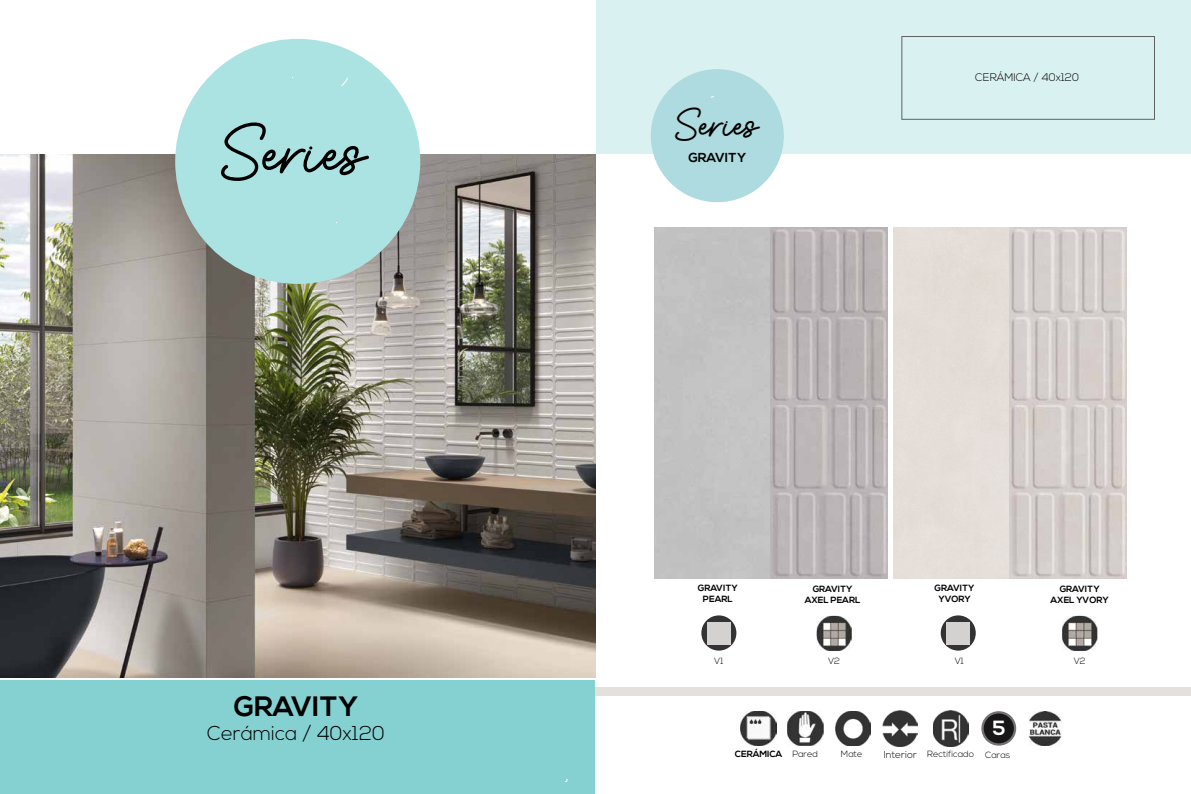
<style>
.page{position:relative;width:1191px;height:794px;background:#fff}
.page>*{position:absolute;margin:0;border:0;box-sizing:border-box;transform-origin:0 0}
.t1{font:75px "Renika";color:#000}
.t2{font:43px "Renika";color:#000}
.t3{font:700 28px "Nexa";color:#000}
.t4{font:700 20.5px "Nexa";color:#fff}
.t5{font:300 20px "Nexa";color:#000}
.t6{font:700 13px "Nexa";color:#000}
.t7{font:300 11px "Nexa";color:#000}
.t8{font:700 9px/10.8px "Nexa";color:#000;text-align:center}
.t9{font:300 9px "Nexa";color:#000}
.s1{font-weight:300}
.s2{font-size:10px}
</style>
<div class="page">
<svg style="left:701px;top:615px;width:35px;height:35px"></svg>
<div style="left:707px;top:629px;width:7px;height:8px;background:#d4d1d1"></div>
<div style="left:715px;top:629px;width:7px;height:8px;background:#d4d1d1"></div>
<div style="left:723px;top:629px;width:7px;height:8px;background:#d4d1d1"></div>
<div style="left:707px;top:637px;width:7px;height:7px;background:#d4d1d1"></div>
<div style="left:715px;top:637px;width:7px;height:7px;background:#d4d1d1"></div>
<div style="left:723px;top:637px;width:7px;height:7px;background:#d4d1d1"></div>
<div style="left:707px;top:622px;width:7px;height:7px;background:#d4d1d1"></div>
<div style="left:715px;top:622px;width:7px;height:7px;background:#d4d1d1"></div>
<div style="left:723px;top:622px;width:7px;height:7px;background:#d4d1d1"></div>
<svg style="left:940px;top:615px;width:35px;height:35px"></svg>
<div style="left:947px;top:629px;width:7px;height:8px;background:#d4d1d1"></div>
<div style="left:954px;top:629px;width:7px;height:8px;background:#d4d1d1"></div>
<div style="left:962px;top:629px;width:7px;height:8px;background:#d4d1d1"></div>
<div style="left:947px;top:637px;width:7px;height:7px;background:#d4d1d1"></div>
<div style="left:954px;top:637px;width:7px;height:7px;background:#d4d1d1"></div>
<div style="left:962px;top:637px;width:7px;height:7px;background:#d4d1d1"></div>
<div style="left:947px;top:622px;width:7px;height:7px;background:#d4d1d1"></div>
<div style="left:954px;top:622px;width:7px;height:7px;background:#d4d1d1"></div>
<div style="left:962px;top:622px;width:7px;height:7px;background:#d4d1d1"></div>
<img style="left:654px;top:228px;width:233px;height:351px">
<img style="left:893px;top:228px;width:233px;height:351px">
<div style="left:596px;top:0;width:594px;height:154px;background:#d9f1f1"></div>
<div style="left:595px;top:687px;width:596px;height:8px;background:#e2e1dc"></div>
<div style="left:651px;top:69px;width:133px;height:133px;background:#aedbdf;border-radius:50%"></div>
<div style="left:901px;top:36px;width:254px;height:84px;border:1px solid #616161"></div>
<img style="left:1028px;top:711px;width:34px;height:34px">
<img style="left:787px;top:711px;width:36px;height:35px">
<img style="left:740px;top:711px;width:36px;height:35px">
<img style="left:882px;top:711px;width:35px;height:35px">
<img style="left:835px;top:711px;width:35px;height:35px">
<img style="left:933px;top:711px;width:35px;height:35px">
<svg style="left:981px;top:711px;width:35px;height:34px"></svg>
<img style="left:1062px;top:616px;width:35px;height:35px">
<img style="left:816px;top:616px;width:35px;height:35px">
<img style="left:0;top:155px;width:595px;height:523px">
<div style="left:175px;top:39px;width:245px;height:245px;background:#abe3e3;border-radius:50%"></div>
<div style="left:0;top:680px;width:595px;height:114px;background:#85d1d1"></div>
<svg style="left:341px;top:77px;width:7px;height:9px"></svg>
<h1 class="t1" style="left:217px;top:114px;width:150px">Series</h1>
<h3 class="t3" style="left:234px;top:690px;width:126px">GRAVITY</h3>
<h3 class="t5" style="left:207px;top:722px;width:179px">Cerámica / 40x120</h3>
<h2 class="t2" style="left:673px;top:103px;width:87px">Series</h2>
<h3 class="t6" style="left:688px;top:150px;width:59px">GRAVITY</h3>
<p class="t7" style="left:975px;top:71px;width:105px">CERÁMICA / 40x120</p>
<p class="t8" style="left:698px;top:583px;width:41px">GRAVITY<br>PEARL</p>
<p class="t8" style="left:934px;top:583px;width:41px">GRAVITY<br>YVORY</p>
<p class="t8" style="left:805px;top:583px;width:57px">GRAVITY<br>AXEL PEARL</p>
<p class="t8" style="left:1050px;top:583px;width:60px">GRAVITY<br>AXEL YVORY</p>
<p class="t9" style="left:714px;top:655px;width:11px">V1</p>
<p class="t9" style="left:828px;top:655px;width:14px">V2</p>
<p class="t9" style="left:955px;top:655px;width:11px">V1</p>
<p class="t9" style="left:1073px;top:655px;width:14px">V2</p>
<p class="t8" style="left:735px;top:749px;width:85px">CERÁMICA <span class="s1">Pared</span></p>
<p class="t9" style="left:841px;top:749px;width:23px">Mate</p>
<p class="t9" style="left:883px;top:749px;width:92px"><span class="s2">Interior</span> Rectificado</p>
<h3 class="t4" style="left:992px;top:716px;width:14px">5</h3>
<p class="t9" style="left:985px;top:749px;width:27px">Caras</p>
</div>
